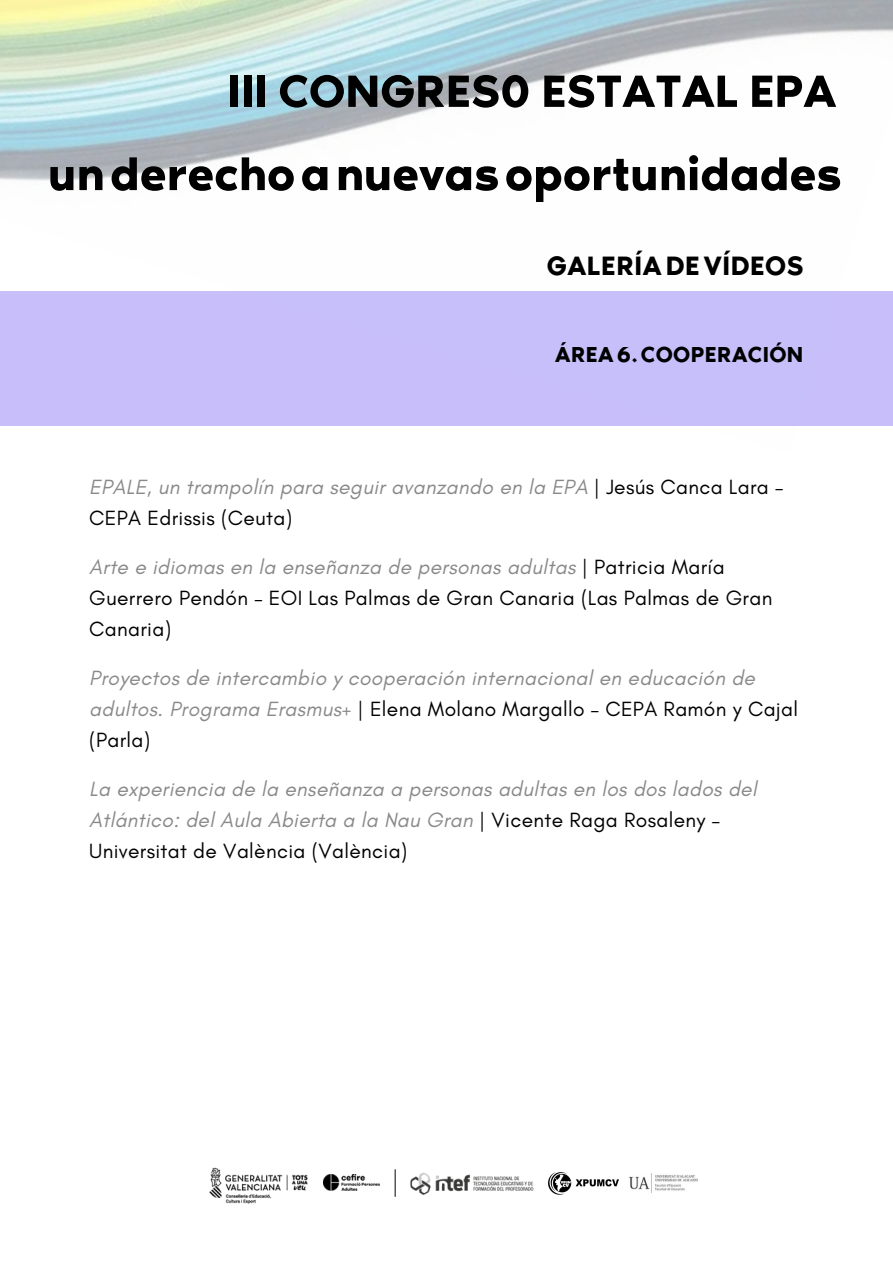
<style>
.page{position:relative;width:893px;height:1264px;background:#fff}
.page>*{position:absolute;margin:0;border:0;box-sizing:border-box;transform-origin:0 0}
.t1{font:60px/83.2px "RTL Media Pro Regular";color:#000;text-align:right}
.t2{font:34.65px "RTL Media Pro Regular";letter-spacing:.015em;color:#000}
.t3{font:28.2px "RTL Media Pro Regular";letter-spacing:.015em;color:#000}
.t4{font:italic 21px/30.9px "Glacial Indifference";letter-spacing:.015em;color:#898989}
.t5{font:21px/30.9px "Glacial Indifference";letter-spacing:.015em;color:#000}
.s1{font-style:normal;color:#000}
.s2{font-style:italic;color:#898989}
</style>
<div class="page">
<img style="left:209px;top:1167px;width:99px;height:37px">
<img style="left:323px;top:1174px;width:56px;height:16px">
<img style="left:410px;top:1172px;width:124px;height:24px">
<img style="left:548px;top:1172px;width:71px;height:22px">
<img style="left:629px;top:1173px;width:68px;height:19px">
<svg style="left:395px;top:1169px;width:1px;height:27px"></svg>
<div style="left:0;top:291px;width:892px;height:135px;background:#c8bffa"></div>
<h1 class="t1" style="left:48px;top:54px;width:794px">III CONGRES0 ESTATAL EPA underechoanuevasoportunidades</h1>
<h2 class="t2" style="left:547px;top:251px;width:258px">GALERÍADEVÍDEOS</h2>
<h3 class="t3" style="left:555px;top:342px;width:250px">ÁREA6.COOPERACIÓN</h3>
<p class="t4" style="left:89px;top:471px;width:695px">EPALE, un trampolín para seguir avanzando en la EPA <span class="s1">| Jesús Canca Lara –<br>CEPA Edrissis (Ceuta)</span></p>
<p class="t5" style="left:89px;top:551px;width:684px"><span class="s2">Arte e idiomas en la enseñanza de personas adultas</span> | Patricia María<br>Guerrero Pendón – EOI Las Palmas de Gran Canaria (Las Palmas de Gran<br>Canaria)</p>
<p class="t4" style="left:89px;top:661px;width:710px">Proyectos de intercambio y cooperación internacional en educación de adultos. Programa Erasmus+ <span class="s1">| Elena Molano Margallo – CEPA Ramón y Cajal (Parla)</span></p>
<p class="t4" style="left:89px;top:772px;width:668px">La experiencia de la enseñanza a personas adultas en los dos lados del<br>Atlántico: del Aula Abierta a la Nau Gran <span class="s1">| Vicente Raga Rosaleny –<br>Universitat de València (València)</span></p>
</div>
